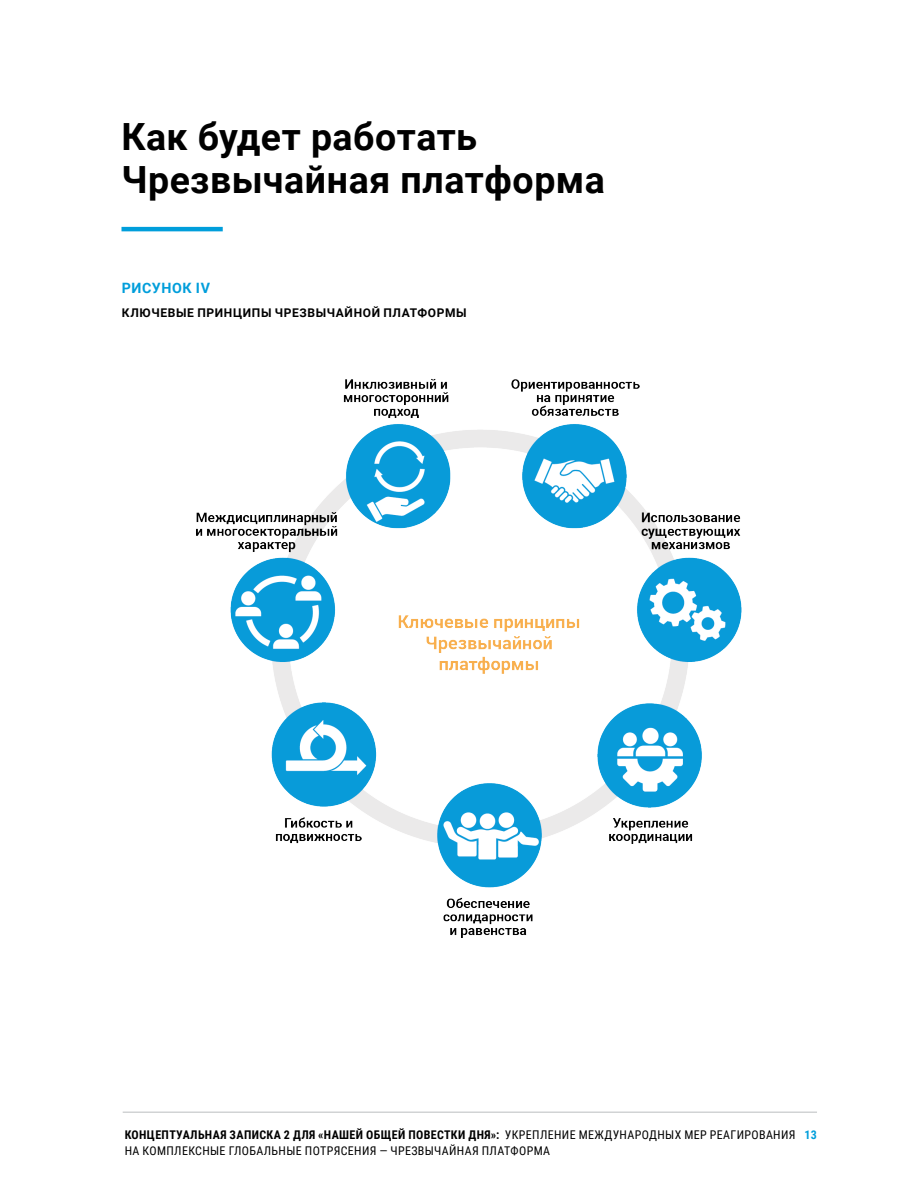
<style>
.page{position:relative;width:918px;height:1188px;background:#fff}
.page>*{position:absolute;margin:0;border:0;box-sizing:border-box;transform-origin:0 0}
.H1_span_columns{font:700 37.5px/43.5px "Roboto";letter-spacing:.015em;color:#000}
.CHART_FIGURE__NUMBER{font:700 14.25px "Roboto";letter-spacing:.045em;color:#009edb}
.t1{font:12px/16.5px "Roboto Condensed";letter-spacing:.03em;color:#000}
.CHART_FIGURE_NAME{font:700 12px "Roboto";letter-spacing:.055em;color:#000}
.s1{font-weight:700}
.s2{font-weight:700;color:#009edb}
</style>
<div class="page">
<hr style="left:123px;top:1112px;width:694px;height:1px;background:#d1d3d4">
<img style="left:196px;top:379px;width:546px;height:559px">
<hr style="left:122px;top:227px;width:101px;height:4px;background:#009edb">
<p class="H1_span_columns" style="left:122px;top:113px;width:485px">Как будет работать<br>Чрезвычайная платформа</p>
<h3 class="CHART_FIGURE__NUMBER" style="left:122px;top:278px;width:90px">РИСУНОК IV</h3>
<p class="CHART_FIGURE_NAME" style="left:122px;top:304px;width:346px">КЛЮЧЕВЫЕ ПРИНЦИПЫ ЧРЕЗВЫЧАЙНОЙ ПЛАТФОРМЫ</p>
<p class="t1" style="left:125px;top:1126px;width:694px"><span class="s1">КОНЦЕПТУАЛЬНАЯ ЗАПИСКА 2 ДЛЯ «НАШЕЙ ОБЩЕЙ ПОВЕСТКИ ДНЯ»:</span> УКРЕПЛЕНИЕ МЕЖДУНАРОДНЫХ МЕР РЕАГИРОВАНИЯ <span class="s2">13<br></span>НА КОМПЛЕКСНЫЕ ГЛОБАЛЬНЫЕ ПОТРЯСЕНИЯ — ЧРЕЗВЫЧАЙНАЯ ПЛАТФОРМА</p>
</div>
